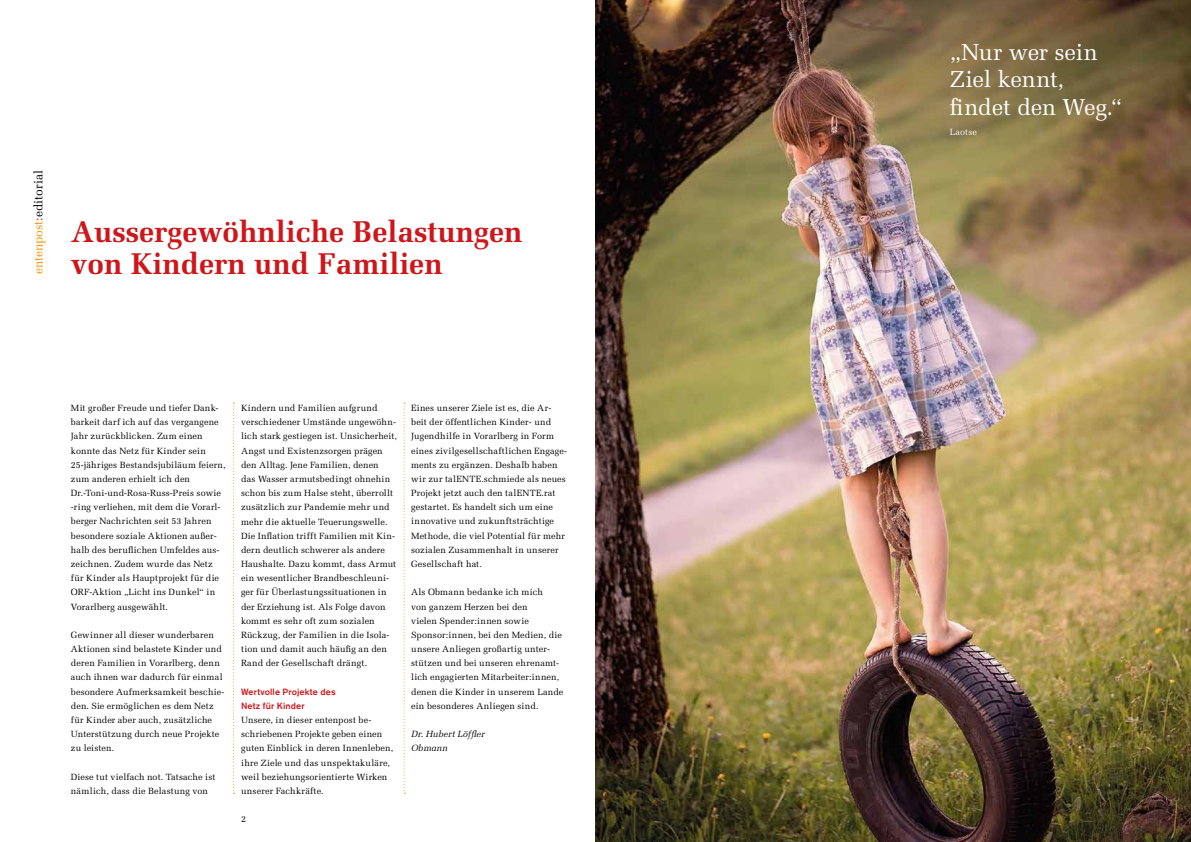
<style>
.page{position:relative;width:1191px;height:842px;background:#fff}
.page>*{position:absolute;margin:0;border:0;box-sizing:border-box;transform-origin:0 0}
.t1{font:700 30px/32px "Melior";color:#cd171a}
.t2{font:23px/27.6px "Melior";letter-spacing:-.01em;color:#fff}
.t3{font:12px "Melior";letter-spacing:-.005em;color:#f39200}
.t4{font:9px/14.2px "Melior";letter-spacing:.015em;color:#000}
.t5{font:500 9px/14.2px "Akzidenz Grotesk BE";letter-spacing:.015em;color:#cd171a}
.t6{font:italic 9px/14.2px "Melior";letter-spacing:.015em;color:#000}
.t7{font:9px "Melior";letter-spacing:.01em;color:#fff}
.s1{color:#cd171a}
.s2{color:#000}
</style>
<div class="page">
<img style="left:595px;top:0;width:596px;height:842px">
<svg style="left:404px;top:403px;width:1px;height:391px"></svg>
<svg style="left:233px;top:403px;width:1px;height:391px"></svg>
<h3 class="t3" style="left:31px;top:274px;width:106px;rotate:-90deg">entenpost<span class="s1">:</span><span class="s2">editorial</span></h3>
<h1 class="t1" style="left:71px;top:215px;width:453px">Aussergewöhnliche Belastungen von Kindern und Familien</h1>
<p class="t4" style="left:71px;top:401px;width:156px">Mit großer Freude und tiefer Dank&shy;barkeit darf ich auf das vergangene Jahr zurückblicken. Zum einen konnte das Netz für Kinder sein 25-jähriges Bestandsjubiläum feiern, zum anderen erhielt ich den Dr.-Toni-und-Rosa-Russ-Preis sowie -ring verliehen, mit dem die Vorarl&shy;berger Nachrichten seit 53 Jahren besondere soziale Aktionen außer&shy;halb des beruflichen Umfeldes aus&shy;zeichnen. Zudem wurde das Netz für Kinder als Hauptprojekt für die ORF-Aktion „Licht ins Dunkel“ in Vorarlberg ausgewählt.</p>
<p class="t4" style="left:71px;top:628px;width:155px">Gewinner all dieser wunderbaren<br>Aktionen sind belastete Kinder und deren Familien in Vorarlberg, denn auch ihnen war dadurch für einmal besondere Aufmerksamkeit beschie&shy;den. Sie ermöglichen es dem Netz für Kinder aber auch, zusätzliche<br>Unterstützung durch neue Projekte zu leisten.</p>
<p class="t4" style="left:71px;top:769px;width:146px">Diese tut vielfach not. Tatsache ist nämlich, dass die Belastung von</p>
<p class="t4" style="left:241px;top:401px;width:157px">Kindern und Familien aufgrund verschiedener Umstände ungewöhn&shy;lich stark gestiegen ist. Unsicherheit, Angst und Existenzsorgen prägen den Alltag. Jene Familien, denen<br>das Wasser armutsbedingt ohnehin schon bis zum Halse steht, überrollt zusätzlich zur Pandemie mehr und mehr die aktuelle Teuerungswelle.<br>Die Inflation trifft Familien mit Kin&shy;dern deutlich schwerer als andere Haushalte. Dazu kommt, dass Armut ein wesentlicher Brandbeschleuni&shy;ger für Überlastungssituationen in der Erziehung ist. Als Folge davon kommt es sehr oft zum sozialen Rückzug, der Familien in die Isola&shy;tion und damit auch häufig an den Rand der Gesellschaft drängt.</p>
<p class="t5" style="left:241px;top:684px;width:96px">Wertvolle Projekte des<br>Netz für Kinder</p>
<p class="t4" style="left:241px;top:713px;width:154px">Unsere, in dieser entenpost be&shy;schriebenen Projekte geben einen guten Einblick in deren Innenleben, ihre Ziele und das unspektakuläre, weil beziehungsorientierte Wirken unserer Fachkräfte.</p>
<p class="t4" style="left:241px;top:812px;width:7px">2</p>
<p class="t4" style="left:411px;top:401px;width:157px">Eines unserer Ziele ist es, die Ar&shy;beit der öffentlichen Kinder- und Jugendhilfe in Vorarlberg in Form eines zivilgesellschaftlichen Engage&shy;ments zu ergänzen. Deshalb haben wir zur talENTE.schmiede als neues Projekt jetzt auch den talENTE.rat gestartet. Es handelt sich um eine innovative und zukunftsträchtige Methode, die viel Potential für mehr sozialen Zusammenhalt in unserer Gesellschaft hat.</p>
<p class="t4" style="left:411px;top:585px;width:154px">Als Obmann bedanke ich mich<br>von ganzem Herzen bei den<br>vielen Spender:innen sowie<br>Sponsor:innen, bei den Medien, die unsere Anliegen großartig unter&shy;stützen und bei unseren ehrenamt&shy;lich engagierten Mitarbeiter:innen, denen die Kinder in unserem Lande ein besonderes Anliegen sind.</p>
<p class="t6" style="left:411px;top:727px;width:75px">Dr. Hubert Löffler<br>Obmann</p>
<h2 class="t2" style="left:950px;top:38px;width:174px">„Nur wer sein<br>Ziel kennt, findet den Weg.“</h2>
<p class="t7" style="left:950px;top:127px;width:29px">Laotse</p>
</div>
